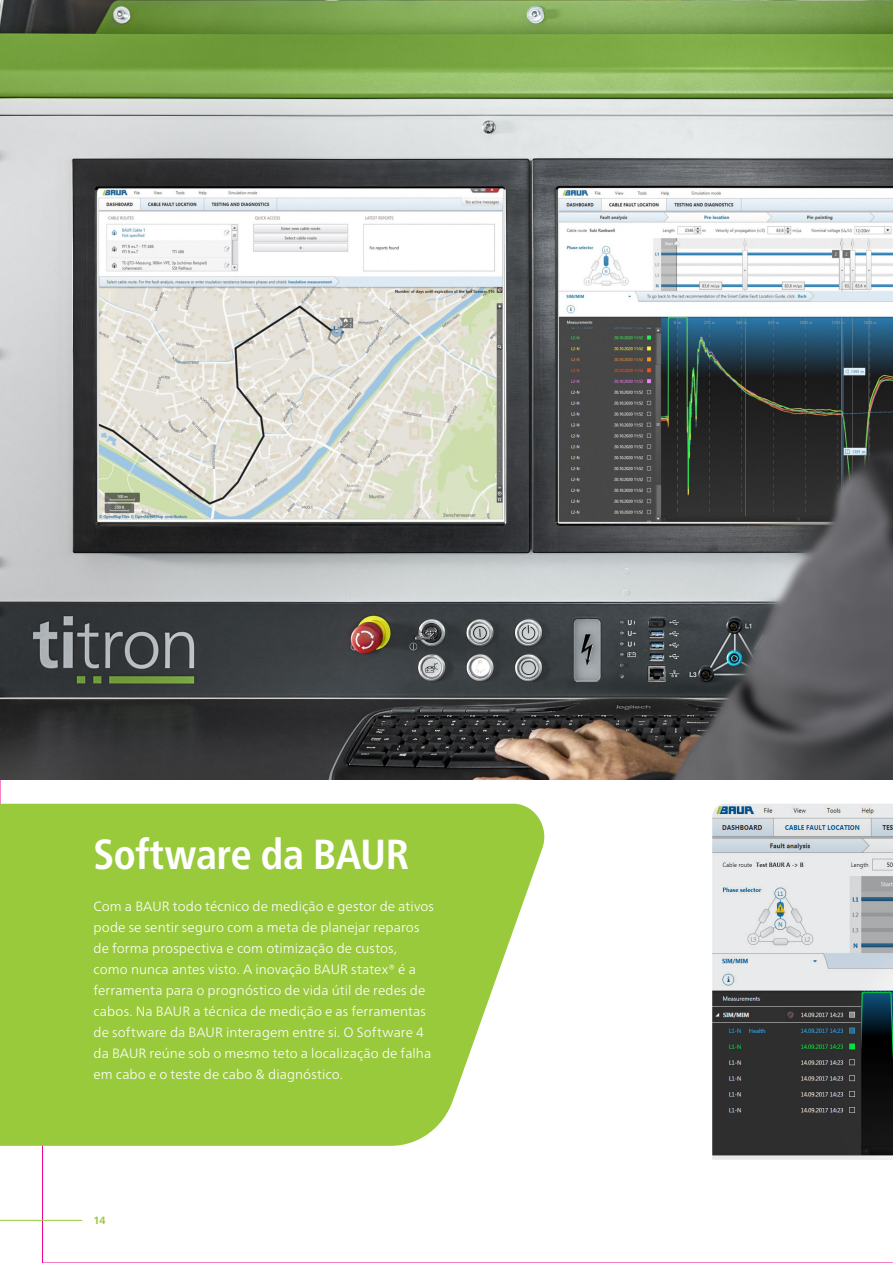
<style>
.page{position:relative;width:893px;height:1263px;background:#fff}
.page>*{position:absolute;margin:0;border:0;box-sizing:border-box;transform-origin:0 0}
.t1{font:700 condensed 42px "Frutiger Neue LTW1 G";letter-spacing:-.005em;color:#fff}
.t2{font:300 13.5px/21px "Frutiger Neue LTW1 G";letter-spacing:.01em;color:#fff}
.t3{font:700 10.5px "Frutiger Neue LTW1 G";color:#99ca3b}
</style>
<div class="page">
<hr style="left:0;top:1220px;width:82px;height:1px;background:#99ca3b">
<img style="left:712px;top:804px;width:181px;height:355px">
<svg style="left:0;top:804px;width:545px;height:342px;background:#a2ce4d"></svg>
<img style="left:0;top:0;width:893px;height:779px">
<p class="t1" style="left:94px;top:822px;width:317px">Software da BAUR</p>
<p class="t2" style="left:94px;top:894px;width:342px">Com a BAUR todo técnico de medição e gestor de ativos pode se sentir seguro com a meta de planejar reparos de forma prospectiva e com otimização de custos, como nunca antes visto. A inovação BAUR statex® é a ferramenta para o prognóstico de vida útil de redes de cabos. Na BAUR a técnica de medição e as ferramentas de software da BAUR interagem entre si. O Software 4 da BAUR reúne sob o mesmo teto a localização de falha em cabo e o teste de cabo &amp; diagnóstico.</p>
<p class="t3" style="left:94px;top:1213px;width:14px">14</p>
</div>
